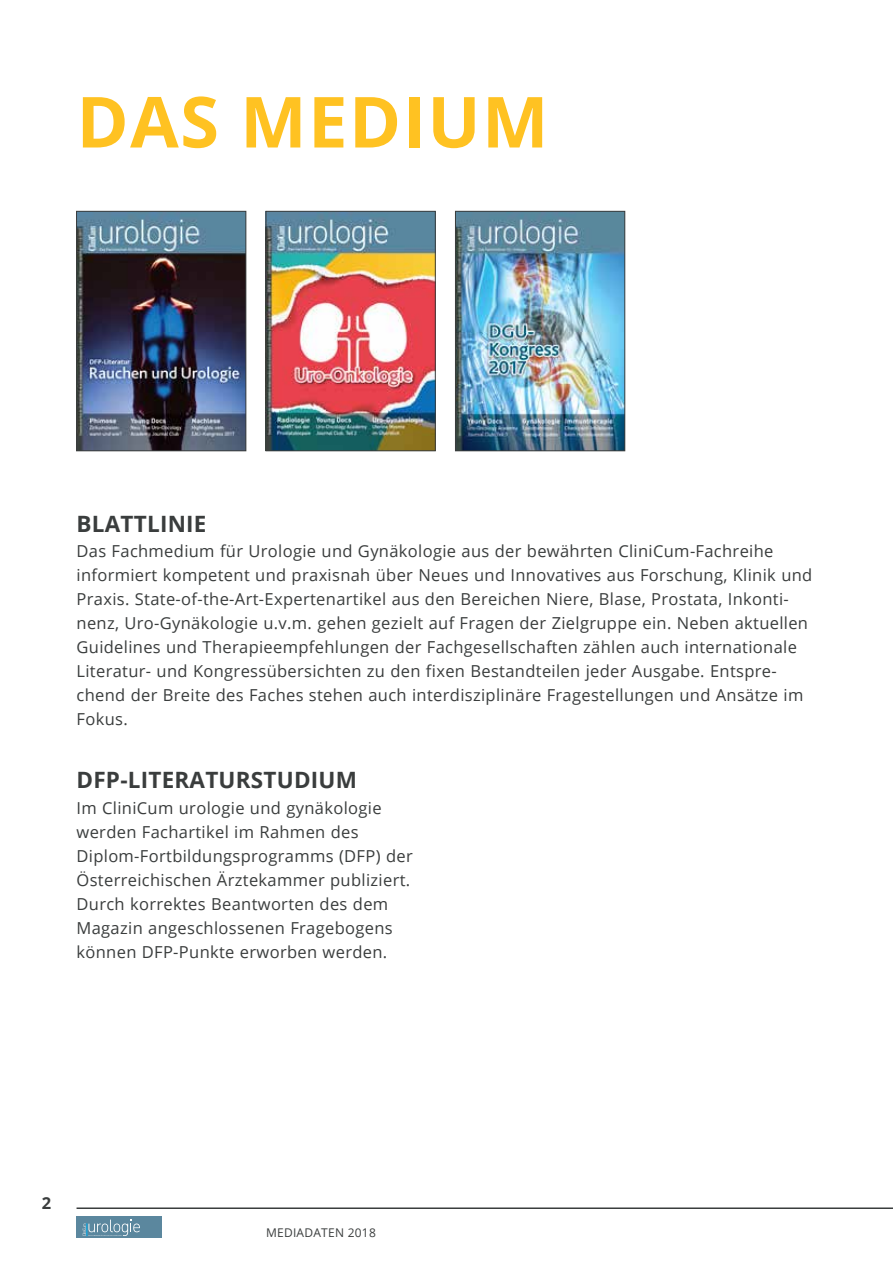
<style>
.page{position:relative;width:893px;height:1263px;background:#fff}
.page>*{position:absolute;margin:0;border:0;box-sizing:border-box;transform-origin:0 0}
.t1{font:700 70.5px "Open Sans";letter-spacing:.02em;color:#ffc222}
.t2{font:700 22.5px "Open Sans";letter-spacing:.01em;color:#3a3d3d}
.t3{font:16.5px/24px "Open Sans";letter-spacing:.02em;color:#3a3d3d}
.t4{font:700 16.5px "Open Sans";color:#3a3d3d}
.t5{font:12px "Open Sans";letter-spacing:.02em;color:#3a3d3d}
</style>
<div class="page">
<hr style="left:77px;top:1207px;width:816px;height:2px;background:#3a3d3d">
<div style="left:77px;top:1216px;width:85px;height:21px;background:#5b879e"></div>
<svg style="left:83px;top:1219px;width:57px;height:17px"></svg>
<img style="left:78px;top:213px;width:166px;height:236px">
<div style="left:76px;top:211px;width:170px;height:240px;border:1px solid #3a3d3d"></div>
<img style="left:268px;top:213px;width:165px;height:236px">
<div style="left:266px;top:211px;width:169px;height:240px;border:1px solid #3a3d3d"></div>
<img style="left:457px;top:213px;width:166px;height:236px">
<div style="left:455px;top:211px;width:170px;height:240px;border:1px solid #3a3d3d"></div>
<h1 class="t1" style="left:77px;top:72px;width:461px">DAS MEDIUM</h1>
<h2 class="t2" style="left:77px;top:508px;width:131px">BLATTLINIE</h2>
<p class="t3" style="left:77px;top:539px;width:737px">Das Fachmedium für Urologie und Gynäkologie aus der bewährten CliniCum-Fachreihe informiert kompetent und praxisnah über Neues und Innovatives aus Forschung, Klinik und Praxis. State-of-the-Art-Expertenartikel aus den Bereichen Niere, Blase, Prostata, Inkonti&shy;nenz, Uro-Gynäkologie u.v.m. gehen gezielt auf Fragen der Zielgruppe ein. Neben aktuellen Guidelines und Therapieempfehlungen der Fachgesellschaften zählen auch internationale Literatur- und Kongressübersichten zu den fixen Bestandteilen jeder Ausgabe. Entspre&shy;chend der Breite des Faches stehen auch interdisziplinäre Fragestellungen und Ansätze im Fokus.</p>
<h2 class="t2" style="left:77px;top:764px;width:278px">DFP-LITERATURSTUDIUM</h2>
<p class="t3" style="left:77px;top:795px;width:338px">Im CliniCum urologie und gynäkologie werden Fachartikel im Rahmen des Diplom-Fortbildungsprogramms (DFP) der Österreichischen Ärztekammer publiziert.<br>Durch korrektes Beantworten des dem Magazin angeschlossenen Fragebogens können DFP-Punkte erworben werden.</p>
<p class="t4" style="left:42px;top:1191px;width:11px">2</p>
<p class="t5" style="left:266px;top:1225px;width:111px">Mediadaten 2018</p>
</div>
